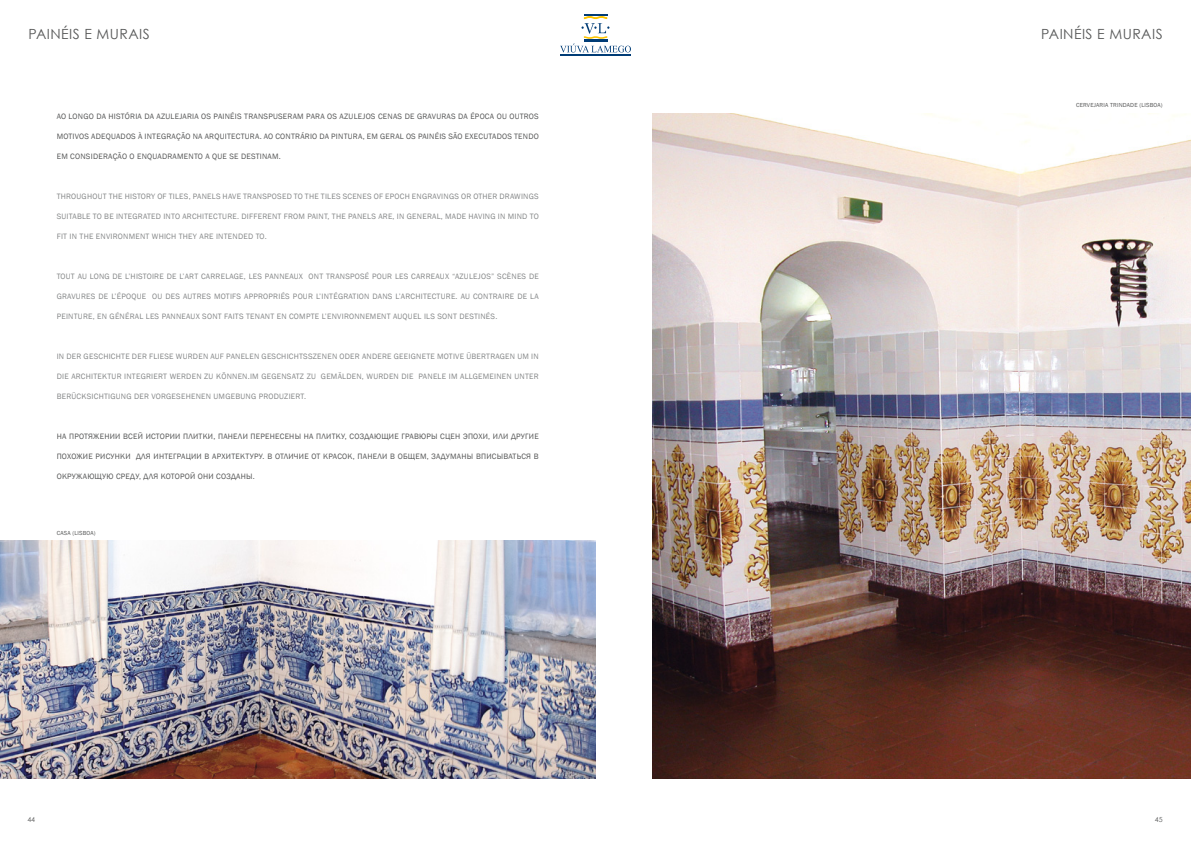
<style>
.page{position:relative;width:1191px;height:842px;background:#fff}
.page>*{position:absolute;margin:0;border:0;box-sizing:border-box;transform-origin:0 0}
.t1{font:14px "Century Gothic";letter-spacing:.03em;color:#565757}
.t2{font:8px "Franklin Gothic";letter-spacing:.03em;color:#868889}
.t3{font:8px "Franklin Gothic";letter-spacing:.03em;color:#565757}
.t4{font:7px "Century Gothic";color:#565757}
.t5{font:6px "Franklin Gothic";letter-spacing:.03em;color:#565757}
</style>
<div class="page">
<hr style="left:584px;top:14px;width:23px;height:2px;background:#003c76">
<hr style="left:560px;top:54px;width:71px;height:2px;background:#003c76">
<svg style="left:560px;top:16px;width:71px;height:36px"></svg>
<img style="left:0;top:540px;width:595px;height:239px">
<img style="left:652px;top:113px;width:539px;height:666px">
<h1 class="t1" style="left:28px;top:25px;width:123px">PAINÉIS E MURAIS</h1>
<p class="t3" style="left:57px;top:111px;width:483px">AO LONGO DA HISTÓRIA DA AZULEJARIA OS PAINÉIS TRANSPUSERAM PARA OS AZULEJOS CENAS DE GRAVURAS DA ÉPOCA OU OUTROS</p>
<p class="t3" style="left:57px;top:131px;width:483px">MOTIVOS ADEQUADOS À INTEGRAÇÃO NA ARQUITECTURA. AO CONTRÁRIO DA PINTURA, EM GERAL OS PAINÉIS SÃO EXECUTADOS TENDO</p>
<p class="t3" style="left:57px;top:151px;width:226px">EM CONSIDERAÇÃO O ENQUADRAMENTO A QUE SE DESTINAM.</p>
<p class="t2" style="left:57px;top:191px;width:483px">THROUGHOUT THE HISTORY OF TILES, PANELS HAVE TRANSPOSED TO THE TILES SCENES OF EPOCH ENGRAVINGS OR OTHER DRAWINGS</p>
<p class="t2" style="left:57px;top:211px;width:483px">SUITABLE TO BE INTEGRATED INTO ARCHITECTURE. DIFFERENT FROM PAINT, THE PANELS ARE, IN GENERAL, MADE HAVING IN MIND TO</p>
<p class="t2" style="left:57px;top:231px;width:212px">FIT IN THE ENVIRONMENT WHICH THEY ARE INTENDED TO.</p>
<p class="t2" style="left:57px;top:271px;width:483px">TOUT AU LONG DE L’HISTOIRE DE L’ART CARRELAGE, LES PANNEAUX ONT TRANSPOSÉ POUR LES CARREAUX “AZULEJOS” SCÈNES DE</p>
<p class="t2" style="left:57px;top:291px;width:483px">GRAVURES DE L’ÉPOQUE OU DES AUTRES MOTIFS APPROPRIÉS POUR L’INTÉGRATION DANS L’ARCHITECTURE. AU CONTRAIRE DE LA</p>
<p class="t2" style="left:57px;top:311px;width:442px">PEINTURE, EN GÉNÉRAL LES PANNEAUX SONT FAITS TENANT EN COMPTE L’ENVIRONNEMENT AUQUEL ILS SONT DESTINÉS.</p>
<p class="t2" style="left:57px;top:351px;width:483px">IN DER GESCHICHTE DER FLIESE WURDEN AUF PANELEN GESCHICHTSSZENEN ODER ANDERE GEEIGNETE MOTIVE ÜBERTRAGEN UM IN</p>
<p class="t2" style="left:57px;top:371px;width:483px">DIE ARCHITEKTUR INTEGRIERT WERDEN ZU KÖNNEN.IM GEGENSATZ ZU GEMÄLDEN, WURDEN DIE PANELE IM ALLGEMEINEN UNTER</p>
<p class="t2" style="left:57px;top:391px;width:251px">BERÜCKSICHTIGUNG DER VORGESEHENEN UMGEBUNG PRODUZIERT.</p>
<p class="t3" style="left:57px;top:431px;width:483px">НА ПРОТЯЖЕНИИ ВСЕЙ ИСТОРИИ ПЛИТКИ, ПАНЕЛИ ПЕРЕНЕСЕНЫ НА ПЛИТКУ, СОЗДАЮЩИЕ ГРАВЮРЫ СЦЕН ЭПОХИ, ИЛИ ДРУГИЕ</p>
<p class="t3" style="left:57px;top:451px;width:483px">ПОХОЖИЕ РИСУНКИ ДЛЯ ИНТЕГРАЦИИ В АРХИТЕКТУРУ. В ОТЛИЧИЕ ОТ КРАСОК, ПАНЕЛИ В ОБЩЕМ, ЗАДУМАНЫ ВПИСЫВАТЬСЯ В</p>
<p class="t3" style="left:57px;top:471px;width:200px">ОКРУЖАЮЩУЮ СРЕДУ, ДЛЯ КОТОРОЙ ОНИ СОЗДАНЫ.</p>
<p class="t5" style="left:57px;top:529px;width:40px">CASA (LISBOA)</p>
<h1 class="t1" style="left:1041px;top:25px;width:123px">PAINÉIS E MURAIS</h1>
<p class="t5" style="left:1076px;top:101px;width:88px">CERVEJARIA TRINDADE (LISBOA)</p>
<p class="t4" style="left:27px;top:815px;width:9px">44</p>
<p class="t4" style="left:1154px;top:815px;width:9px">45</p>
</div>
